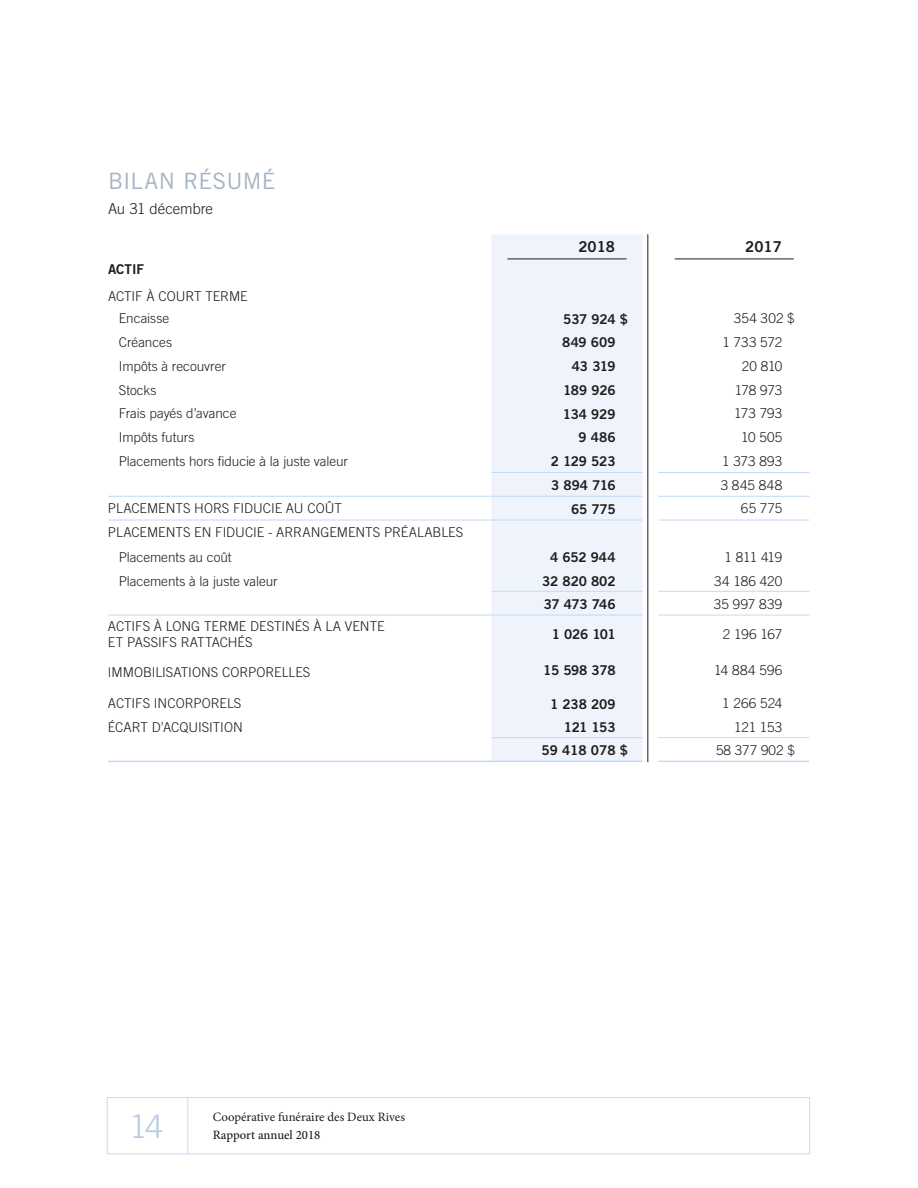
<style>
.page{position:relative;width:918px;height:1188px;background:#fff}
.page>*{position:absolute;margin:0;border:0;box-sizing:border-box;transform-origin:0 0}
.t1{font:300 32.25px "Trade Gothic";color:#b9cbe1}
.t2{font:22.5px "Trade Gothic";letter-spacing:.005em;color:#a3b4c6}
.t3{font:300 15px "Trade Gothic";letter-spacing:-.01em;color:#1d1d1b}
.t4{font:15px "Trade Gothic Bold Two";color:#1d1d1b}
.t5{font:300 13.5px/22.6px "Trade Gothic";color:#1d1d1b}
.t6{font:13.5px "Trade Gothic Bold Two";letter-spacing:-.015em;color:#1d1d1b}
.t7{font:12.75px "Minion Pro";color:#1d1d1b}
.t8{font:500 12.75px "Minion Pro";color:#1d1d1b}
</style>
<div class="page">
<div style="left:107px;top:1097px;width:703px;height:57px;border:1px solid #c4daf4"></div>
<hr style="left:187px;top:1098px;width:1px;height:56px;background:#c4daf4">
<div style="left:491px;top:234px;width:152px;height:527px;background:#eff3fc"></div>
<hr style="left:491px;top:472px;width:152px;height:1px;background:#c4daf4">
<hr style="left:658px;top:472px;width:151px;height:1px;background:#c4daf4">
<hr style="left:108px;top:496px;width:383px;height:1px;background:#c4daf4">
<hr style="left:491px;top:496px;width:152px;height:1px;background:#c4daf4">
<hr style="left:658px;top:496px;width:151px;height:1px;background:#c4daf4">
<hr style="left:108px;top:520px;width:383px;height:1px;background:#c4daf4">
<hr style="left:491px;top:520px;width:152px;height:1px;background:#c4daf4">
<hr style="left:658px;top:520px;width:151px;height:1px;background:#c4daf4">
<hr style="left:491px;top:591px;width:152px;height:1px;background:#c4daf4">
<hr style="left:658px;top:591px;width:151px;height:1px;background:#c4daf4">
<hr style="left:108px;top:615px;width:383px;height:1px;background:#c4daf4">
<hr style="left:491px;top:615px;width:152px;height:1px;background:#c4daf4">
<hr style="left:658px;top:615px;width:151px;height:1px;background:#c4daf4">
<hr style="left:108px;top:761px;width:383px;height:1px;background:#c4daf4">
<hr style="left:491px;top:737px;width:152px;height:1px;background:#c4daf4">
<hr style="left:491px;top:761px;width:152px;height:1px;background:#c4daf4">
<hr style="left:658px;top:737px;width:151px;height:1px;background:#c4daf4">
<hr style="left:658px;top:761px;width:151px;height:1px;background:#c4daf4">
<hr style="left:507px;top:259px;width:120px;height:1px;background:#1d1d1b">
<hr style="left:675px;top:259px;width:119px;height:1px;background:#1d1d1b">
<hr style="left:648px;top:234px;width:1px;height:528px;background:#1d1d1b">
<h2 class="t2" style="left:108px;top:168px;width:169px">BILAN RÉSUMÉ</h2>
<p class="t3" style="left:108px;top:200px;width:107px">Au 31 décembre</p>
<p class="t6" style="left:108px;top:261px;width:38px">ACTIF</p>
<p class="t5" style="left:119px;top:284px;width:130px;text-indent:-11px">ACTIF À COURT TERME<br>Encaisse</p>
<p class="t4" style="left:578px;top:238px;width:38px">2018</p>
<p class="t4" style="left:745px;top:238px;width:38px">2017</p>
<p class="t6" style="left:563px;top:310px;width:66px">537 924 $</p>
<p class="t5" style="left:734px;top:307px;width:63px">354 302 $</p>
<p class="t5" style="left:119px;top:331px;width:55px">Créances</p>
<p class="t6" style="left:562px;top:334px;width:55px">849 609</p>
<p class="t5" style="left:722px;top:331px;width:62px">1 733 572</p>
<p class="t5" style="left:119px;top:355px;width:109px">Impôts à recouvrer</p>
<p class="t6" style="left:572px;top:358px;width:45px">43 319</p>
<p class="t5" style="left:742px;top:355px;width:42px">20 810</p>
<p class="t5" style="left:119px;top:378px;width:39px">Stocks</p>
<p class="t6" style="left:563px;top:382px;width:54px">189 926</p>
<p class="t5" style="left:735px;top:378px;width:49px">178 973</p>
<p class="t5" style="left:119px;top:402px;width:119px">Frais payés d’avance</p>
<p class="t6" style="left:563px;top:405px;width:54px">134 929</p>
<p class="t5" style="left:734px;top:402px;width:50px">173 793</p>
<p class="t5" style="left:119px;top:426px;width:77px">Impôts futurs</p>
<p class="t6" style="left:578px;top:429px;width:39px">9 486</p>
<p class="t5" style="left:741px;top:426px;width:43px">10 505</p>
<p class="t5" style="left:119px;top:450px;width:231px">Placements hors fiducie à la juste valeur</p>
<p class="t6" style="left:551px;top:453px;width:66px">2 129 523</p>
<p class="t5" style="left:722px;top:450px;width:62px">1 373 893</p>
<p class="t6" style="left:551px;top:477px;width:66px">3 894 716</p>
<p class="t5" style="left:721px;top:473px;width:63px">3 845 848</p>
<p class="t5" style="left:108px;top:497px;width:235px">PLACEMENTS HORS FIDUCIE AU COÛT</p>
<p class="t6" style="left:571px;top:500px;width:46px">65 775</p>
<p class="t5" style="left:741px;top:497px;width:43px">65 775</p>
<p class="t5" style="left:119px;top:520px;width:346px;line-height:24.9px;text-indent:-11px">PLACEMENTS EN FIDUCIE - ARRANGEMENTS PRÉALABLES<br>Placements au coût</p>
<p class="t6" style="left:550px;top:549px;width:67px">4 652 944</p>
<p class="t5" style="left:725px;top:546px;width:59px">1 811 419</p>
<p class="t5" style="left:119px;top:570px;width:160px">Placements à la juste valeur</p>
<p class="t6" style="left:542px;top:573px;width:75px">32 820 802</p>
<p class="t5" style="left:714px;top:570px;width:70px">34 186 420</p>
<p class="t6" style="left:544px;top:595px;width:73px">37 473 746</p>
<p class="t5" style="left:714px;top:592px;width:70px">35 997 839</p>
<p class="t5" style="left:108px;top:618px;width:278px;line-height:16.2px">ACTIFS À LONG TERME DESTINÉS À LA VENTE<br>ET PASSIFS RATTACHÉS</p>
<p class="t6" style="left:552px;top:626px;width:65px">1 026 101</p>
<p class="t5" style="left:723px;top:623px;width:61px">2 196 167</p>
<p class="t5" style="left:108px;top:660px;width:204px">IMMOBILISATIONS CORPORELLES</p>
<p class="t6" style="left:543px;top:662px;width:74px">15 598 378</p>
<p class="t5" style="left:714px;top:658px;width:70px">14 884 596</p>
<p class="t5" style="left:108px;top:692px;width:135px">ACTIFS INCORPORELS</p>
<p class="t6" style="left:550px;top:695px;width:67px">1 238 209</p>
<p class="t5" style="left:722px;top:692px;width:62px">1 266 524</p>
<p class="t5" style="left:108px;top:716px;width:136px">ÉCART D’ACQUISITION</p>
<p class="t6" style="left:564px;top:719px;width:53px">121 153</p>
<p class="t5" style="left:734px;top:716px;width:50px">121 153</p>
<p class="t6" style="left:541px;top:742px;width:88px">59 418 078 $</p>
<p class="t5" style="left:716px;top:739px;width:80px">58 377 902 $</p>
<h1 class="t1" style="left:130px;top:1108px;width:35px">14</h1>
<p class="t7" style="left:213px;top:1109px;width:194px">Coopérative funéraire des Deux Rives</p>
<p class="t8" style="left:213px;top:1126px;width:109px">Rapport annuel 2018</p>
</div>
